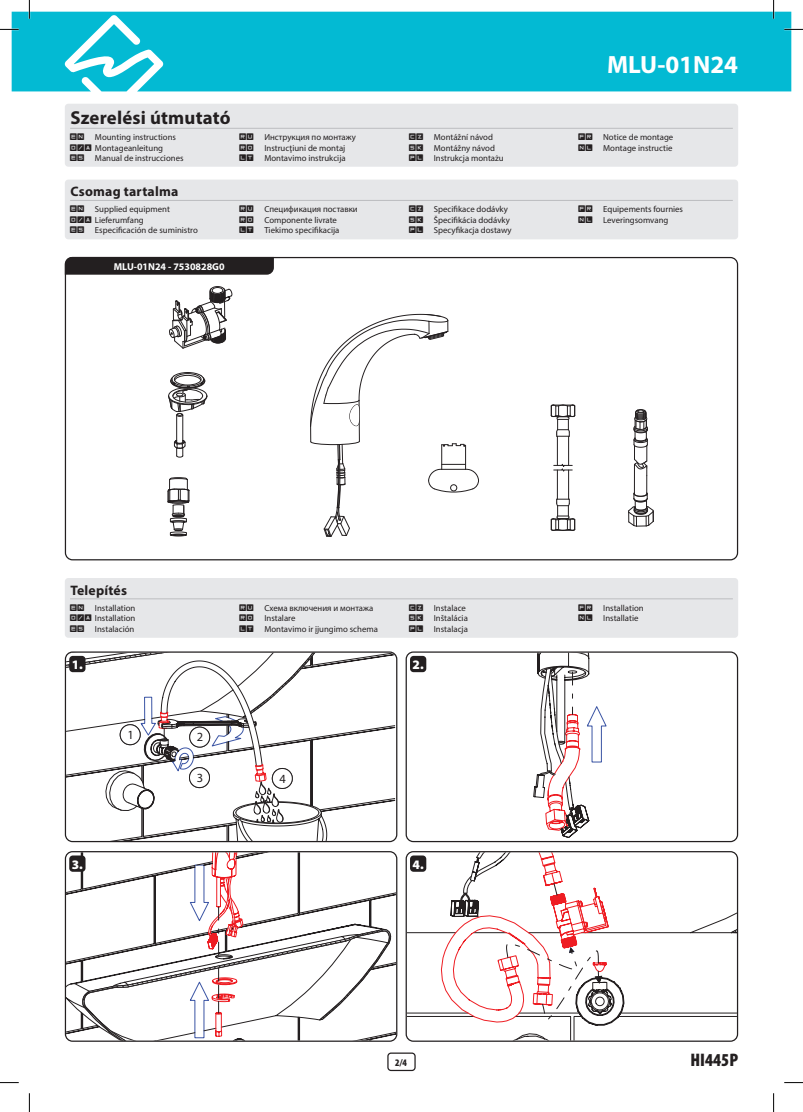
<style>
.page{position:relative;width:803px;height:1112px;background:#fff}
.page>*{position:absolute;margin:0;border:0;box-sizing:border-box;transform-origin:0 0}
.t1{font:700 25px "Myriad Pro";color:#fff}
.t2{font:700 18.75px "Myriad Pro";letter-spacing:.01em;color:#231f20}
.t3{font:900 condensed 18.25px "Myriad Pro";color:#231f20}
.t4{font:700 13.75px "Myriad Pro";letter-spacing:.015em;color:#231f20}
.t5{font:900 13px "Myriad Pro";color:#fff}
.t6{font:12.5px "Myriad Pro";color:#231f20}
.t7{font:700 10px "Myriad Pro";color:#fff}
.t8{font:900 condensed 10px "Myriad Pro";color:#231f20}
.t9{font:8.75px/10.5px "Myriad Pro";color:#231f20}
.s1{font-family:"Curved Square";font-size:11.75px}
</style>
<div class="page">
<svg style="left:327px;top:653px;width:68px;height:187px"></svg>
<svg style="left:66px;top:653px;width:261px;height:187px"></svg>
<svg style="left:169px;top:286px;width:63px;height:62px"></svg>
<svg style="left:310px;top:314px;width:169px;height:223px"></svg>
<svg style="left:168px;top:477px;width:22px;height:59px"></svg>
<svg style="left:168px;top:372px;width:40px;height:85px"></svg>
<svg style="left:628px;top:409px;width:26px;height:117px"></svg>
<svg style="left:550px;top:404px;width:26px;height:127px"></svg>
<svg style="left:68px;top:852px;width:323px;height:187px"></svg>
<svg style="left:407px;top:852px;width:330px;height:188px"></svg>
<svg style="left:533px;top:653px;width:74px;height:185px"></svg>
<div style="left:65px;top:651px;width:332px;height:191px;border:1px solid #231f20;border-radius:7px"></div>
<div style="left:65px;top:850px;width:332px;height:191px;border:1px solid #231f20;border-radius:7px"></div>
<div style="left:406px;top:651px;width:332px;height:191px;border:1px solid #231f20;border-radius:7px"></div>
<div style="left:406px;top:850px;width:332px;height:191px;border:1px solid #231f20;border-radius:7px"></div>
<div style="left:65px;top:257px;width:209px;height:17px;background:#231f20"></div>
<div style="left:69px;top:655px;width:17px;height:17px;background:#231f20;border-radius:4px"></div>
<div style="left:69px;top:855px;width:17px;height:16px;background:#231f20;border-radius:4px"></div>
<div style="left:410px;top:655px;width:16px;height:17px;background:#231f20;border-radius:4px"></div>
<div style="left:410px;top:855px;width:16px;height:16px;background:#231f20;border-radius:4px"></div>
<div style="left:387px;top:1052px;width:29px;height:18px;border:1px solid #231f20;border-radius:3px"></div>
<div style="left:12px;top:12px;width:779px;height:79px;background:#03bad3"></div>
<div style="left:65px;top:104px;width:673px;height:63px;background:#e6e7e9;border-radius:4px"></div>
<hr style="left:70px;top:128px;width:663px;height:1px;background:#bcbdc0">
<div style="left:65px;top:179px;width:673px;height:60px;background:#e6e7e9;border-radius:4px"></div>
<hr style="left:70px;top:200px;width:663px;height:1px;background:#bcbdc0">
<div style="left:65px;top:578px;width:673px;height:59px;background:#e6e7e9;border-radius:4px"></div>
<hr style="left:70px;top:598px;width:663px;height:1px;background:#bcbdc0">
<svg style="left:0;top:29px;width:19px;height:1px"></svg>
<svg style="left:784px;top:29px;width:19px;height:1px"></svg>
<svg style="left:0;top:1082px;width:19px;height:1px"></svg>
<svg style="left:784px;top:1082px;width:19px;height:1px"></svg>
<svg style="left:29px;top:0;width:1px;height:19px"></svg>
<svg style="left:29px;top:1093px;width:1px;height:18px"></svg>
<svg style="left:773px;top:0;width:1px;height:19px"></svg>
<svg style="left:773px;top:1093px;width:1px;height:18px"></svg>
<h1 class="t1" style="left:607px;top:48px;width:132px">MLU-01N24</h1>
<h2 class="t2" style="left:70px;top:106px;width:161px">Szerelési útmutató</h2>
<p class="t9" style="left:70px;top:132px;width:115px"><span class="s1">en</span> Mounting instructions <span class="s1">d/a</span> Montageanleitung<br><span class="s1">es</span> Manual de instrucciones</p>
<p class="t9" style="left:240px;top:132px;width:118px"><span class="s1">ru</span> Инструкция по монтажу <span class="s1">ro</span> Instrucţiuni de montaj <span class="s1">lt</span> Montavimo instrukcija</p>
<p class="t9" style="left:409px;top:132px;width:96px"><span class="s1">cz</span> Montážní návod <span class="s1">sk</span> Montážny návod <span class="s1">pl</span> Instrukcja montażu</p>
<p class="t9" style="left:578px;top:132px;width:96px"><span class="s1">fr</span> Notice de montage <span class="s1">nl</span> Montage instructie</p>
<h3 class="t4" style="left:70px;top:183px;width:109px">Csomag tartalma</h3>
<p class="t9" style="left:70px;top:204px;width:129px"><span class="s1">en</span> Supplied equipment<br><span class="s1">d/a</span> Lieferumfang<br><span class="s1">es</span> Especificación de suministro</p>
<p class="t9" style="left:240px;top:204px;width:120px"><span class="s1">ru</span> Спецификация поставки <span class="s1">ro</span> Componente livrate<br><span class="s1">lt</span> Tiekimo specifikacija</p>
<p class="t9" style="left:409px;top:204px;width:104px"><span class="s1">cz</span> Specifikace dodávky <span class="s1">sk</span> Špecifikácia dodávky <span class="s1">pl</span> Specyfikacja dostawy</p>
<p class="t9" style="left:578px;top:204px;width:106px"><span class="s1">fr</span> Equipements fournies <span class="s1">nl</span> Leveringsomvang</p>
<p class="t7" style="left:114px;top:259px;width:112px">MLU-01N24 - 7530828G0</p>
<h3 class="t4" style="left:70px;top:581px;width:58px">Telepítés</h3>
<p class="t9" style="left:70px;top:602px;width:67px;text-align:justify"><span class="s1">en</span> Installation <span class="s1">d/a</span> Installation <span class="s1">es</span> Instalación</p>
<p class="t9" style="left:240px;top:602px;width:140px"><span class="s1">ru</span> Cxeмa включeния и мoнтaжa <span class="s1">ro</span> Instalare<br><span class="s1">lt</span> Montavimo ir įjungimo schema</p>
<p class="t9" style="left:409px;top:602px;width:60px"><span class="s1">cz</span> Instalace <span class="s1">sk</span> Inštalácia <span class="s1">pl</span> Instalacja</p>
<p class="t9" style="left:578px;top:602px;width:67px"><span class="s1">fr</span> Installation <span class="s1">nl</span> Installatie</p>
<h3 class="t5" style="left:72px;top:657px;width:13px">1.</h3>
<h3 class="t5" style="left:72px;top:856px;width:13px">3.</h3>
<h3 class="t6" style="left:127px;top:727px;width:8px">1</h3>
<h3 class="t6" style="left:197px;top:729px;width:8px">12</h3>
<h3 class="t6" style="left:197px;top:769px;width:8px">13</h3>
<h3 class="t6" style="left:280px;top:770px;width:8px">14</h3>
<h3 class="t5" style="left:413px;top:657px;width:13px">2.</h3>
<h3 class="t5" style="left:413px;top:856px;width:13px">4.</h3>
<p class="t8" style="left:395px;top:1056px;width:13px">2/4</p>
<h3 class="t3" style="left:690px;top:1049px;width:49px">HI445P</h3>
</div>
